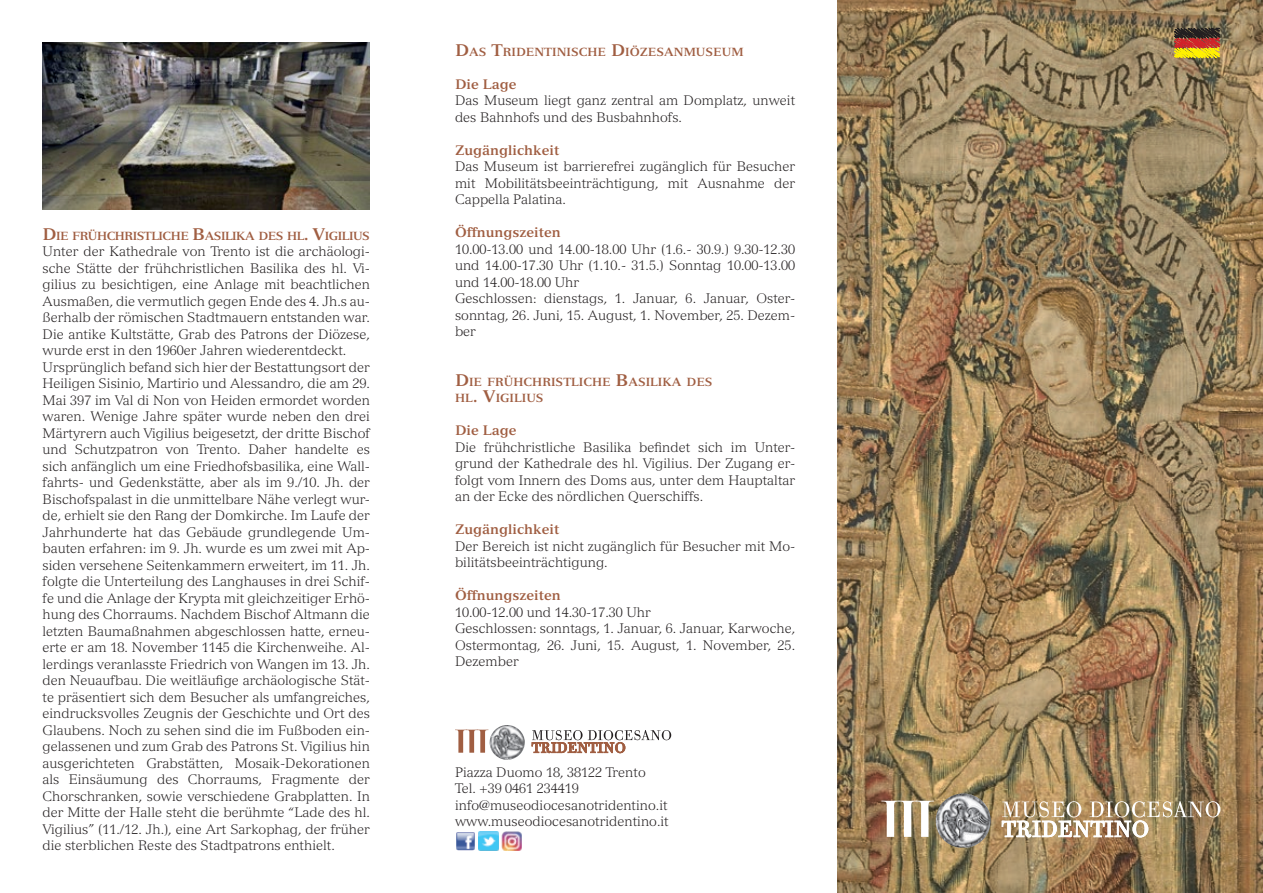
<style>
.page{position:relative;width:1263px;height:893px;background:#fff}
.page>*{position:absolute;margin:0;border:0;box-sizing:border-box;transform-origin:0 0}
.t1{font:300 13.5px/16.5px "Versailles";color:#231f20;text-align:justify}
.t2{font:700 13.5px "Versailles";color:#a05e42}
.Normal__Web{font:700 11.55px "Versailles";color:#a05e42}
.Normal__Web-2{font:700 11.55px "Versailles";letter-spacing:-.045em;color:#a05e42}
.s1{font-size:16.5px}
</style>
<div class="page">
<img style="left:837px;top:0;width:426px;height:893px">
<img style="left:43px;top:43px;width:327px;height:166px">
<svg style="left:532px;top:730px;width:139px;height:23px"></svg>
<svg style="left:455px;top:730px;width:33px;height:23px"></svg>
<img style="left:490px;top:725px;width:35px;height:35px">
<img style="left:456px;top:832px;width:19px;height:18px">
<img style="left:479px;top:832px;width:19px;height:18px">
<img style="left:502px;top:831px;width:20px;height:19px">
<img style="left:1002px;top:801px;width:218px;height:36px">
<svg style="left:881px;top:801px;width:53px;height:36px"></svg>
<img style="left:936px;top:793px;width:55px;height:55px">
<svg style="left:1169px;top:17px;width:55px;height:52px;background:#936f3d"></svg>
<p class="Normal__Web-2" style="left:43px;top:229px;width:329px"><span class="s1">D</span>IE FRÜHCHRISTLICHE <span class="s1">B</span>ASILIKA DES HL<span class="s1">. V</span>IGILIUS</p>
<p class="t1" style="left:43px;top:243px;width:329px">Unter der Kathedrale von Trento ist die archäologi&shy;sche Stätte der frühchristlichen Basilika des hl. Vi&shy;gilius zu besichtigen, eine Anlage mit beachtlichen Ausmaßen, die vermutlich gegen Ende des 4. Jh.s au&shy;ßerhalb der römischen Stadtmauern entstanden war.<br>Die antike Kultstätte, Grab des Patrons der Diözese, wurde erst in den 1960er Jahren wiederentdeckt.</p>
<p class="t1" style="left:43px;top:359px;width:329px">Ursprünglich befand sich hier der Bestattungsort der Heiligen Sisinio, Martirio und Alessandro, die am 29.<br>Mai 397 im Val di Non von Heiden ermordet worden waren. Wenige Jahre später wurde neben den drei Märtyrern auch Vigilius beigesetzt, der dritte Bischof und Schutzpatron von Trento. Daher handelte es sich anfänglich um eine Friedhofsbasilika, eine Wall&shy;fahrts- und Gedenkstätte, aber als im 9./10. Jh. der Bischofspalast in die unmittelbare Nähe verlegt wur&shy;de, erhielt sie den Rang der Domkirche. Im Laufe der Jahrhunderte hat das Gebäude grundlegende Um&shy;bauten erfahren: im 9. Jh. wurde es um zwei mit Ap&shy;siden versehene Seitenkammern erweitert, im 11. Jh. folgte die Unterteilung des Langhauses in drei Schif&shy;fe und die Anlage der Krypta mit gleichzeitiger Erhö&shy;hung des Chorraums. Nachdem Bischof Altmann die letzten Baumaßnahmen abgeschlossen hatte, erneu&shy;erte er am 18. November 1145 die Kirchenweihe. Al&shy;lerdings veranlasste Friedrich von Wangen im 13. Jh. den Neuaufbau. Die weitläufige archäologische Stät&shy;te präsentiert sich dem Besucher als umfangreiches, eindrucksvolles Zeugnis der Geschichte und Ort des Glaubens. Noch zu sehen sind die im Fußboden ein&shy;gelassenen und zum Grab des Patrons St. Vigilius hin ausgerichteten Grabstätten, Mosaik-Dekorationen als Einsäumung des Chorraums, Fragmente der Chorschranken, sowie verschiedene Grabplatten. In der Mitte der Halle steht die berühmte “Lade des hl.<br>Vigilius” (11./12. Jh.), eine Art Sarkophag, der früher die sterblichen Reste des Stadtpatrons enthielt.</p>
<p class="Normal__Web" style="left:455px;top:45px;width:290px"><span class="s1">D</span>AS <span class="s1">T</span>RIDENTINISCHE <span class="s1">D</span>IÖZESANMUSEUM</p>
<p class="t2" style="left:455px;top:76px;width:63px">Die Lage</p>
<p class="t1" style="left:455px;top:92px;width:342px">Das Museum liegt ganz zentral am Domplatz, unweit des Bahnhofs und des Busbahnhofs.</p>
<p class="t2" style="left:455px;top:142px;width:106px">Zugänglichkeit</p>
<p class="t1" style="left:455px;top:158px;width:342px">Das Museum ist barrierefrei zugänglich für Besucher mit Mobilitätsbeeinträchtigung, mit Ausnahme der Cappella Palatina.</p>
<p class="t2" style="left:455px;top:224px;width:107px">Öffnungszeiten</p>
<p class="t1" style="left:455px;top:241px;width:342px">10.00-13.00 und 14.00-18.00 Uhr (1.6.- 30.9.) 9.30-12.30 und 14.00-17.30 Uhr (1.10.- 31.5.) Sonntag 10.00-13.00 und 14.00-18.00 Uhr</p>
<p class="t1" style="left:455px;top:290px;width:342px">Geschlossen: dienstags, 1. Januar, 6. Januar, Oster&shy;sonntag, 26. Juni, 15. August, 1. November, 25. Dezem&shy;ber</p>
<p class="Normal__Web" style="left:455px;top:375px;width:259px"><span class="s1">D</span>IE FRÜHCHRISTLICHE <span class="s1">B</span>ASILIKA DES</p>
<p class="Normal__Web" style="left:455px;top:391px;width:90px">HL<span class="s1">. V</span>IGILIUS</p>
<p class="t2" style="left:455px;top:422px;width:63px">Die Lage</p>
<p class="t1" style="left:455px;top:439px;width:342px">Die frühchristliche Basilika befindet sich im Unter&shy;grund der Kathedrale des hl. Vigilius. Der Zugang er&shy;folgt vom Innern des Doms aus, unter dem Hauptaltar an der Ecke des nördlichen Querschiffs.</p>
<p class="t2" style="left:455px;top:521px;width:106px">Zugänglichkeit</p>
<p class="t1" style="left:455px;top:538px;width:342px">Der Bereich ist nicht zugänglich für Besucher mit Mo&shy;bilitätsbeeinträchtigung.</p>
<p class="t2" style="left:455px;top:587px;width:107px">Öffnungszeiten</p>
<p class="t1" style="left:455px;top:604px;width:197px">10.00-12.00 und 14.30-17.30 Uhr</p>
<p class="t1" style="left:455px;top:620px;width:342px">Geschlossen: sonntags, 1. Januar, 6. Januar, Karwoche, Ostermontag, 26. Juni, 15. August, 1. November, 25.<br>Dezember</p>
<p class="t1" style="left:455px;top:764px;width:192px">Piazza Duomo 18, 38122 Trento</p>
<p class="t1" style="left:455px;top:780px;width:125px">Tel. +39 0461 234419</p>
<p class="t1" style="left:455px;top:797px;width:214px">info@museodiocesanotridentino.it</p>
<p class="t1" style="left:455px;top:813px;width:215px">www.museodiocesanotridentino.it</p>
</div>
